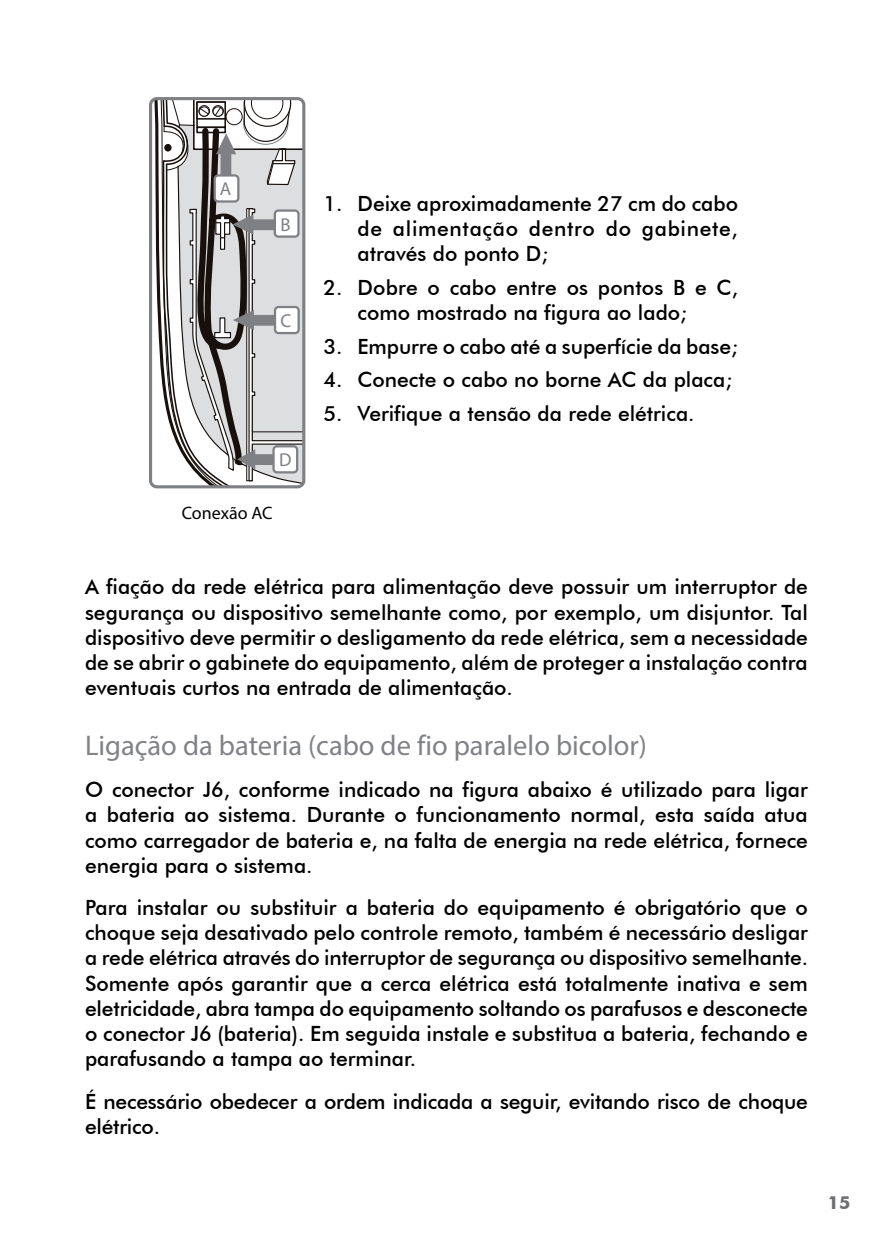
<style>
.page{position:relative;width:893px;height:1259px;background:#fff}
.page>*{position:absolute;margin:0;border:0;box-sizing:border-box;transform-origin:0 0}
.t1{font:28.5px "Myriad Pro";color:#808285}
.t2{font:500 21px/25.2px "Futura BT";color:#000;text-align:justify}
.t3{font:700 18.6px "Arial";color:#7e8084}
.t4{font:18px "Myriad Pro";color:#000}
.t5{font:700 18px "Futura BT";color:#6d6e71}
</style>
<div class="page">
<svg style="left:153px;top:101px;width:148px;height:383px"></svg>
<div style="left:149px;top:97px;width:156px;height:391px;border:3px solid #7e8084;border-radius:6px"></div>
<p class="t3" style="left:220px;top:177px;width:13px">A</p>
<p class="t3" style="left:281px;top:213px;width:12px">B</p>
<p class="t3" style="left:280px;top:309px;width:12px">C</p>
<p class="t3" style="left:279px;top:448px;width:14px">D</p>
<p class="t4" style="left:182px;top:501px;width:92px">Conexão AC</p>
<p class="t2" style="left:357px;top:190px;width:382px;text-indent:-34px">1. Deixe aproximadamente 27 cm do cabo de alimentação dentro do gabinete, através do ponto D;</p>
<p class="t2" style="left:357px;top:274px;width:382px;text-indent:-34px">2. Dobre o cabo entre os pontos B e C, como mostrado na figura ao lado;</p>
<p class="t2" style="left:323px;top:333px;width:416px">3. Empurre o cabo até a superfície da base;</p>
<p class="t2" style="left:323px;top:367px;width:410px">4. Conecte o cabo no borne AC da placa;</p>
<p class="t2" style="left:323px;top:401px;width:373px">5. Verifique a tensão da rede elétrica.</p>
<p class="t2" style="left:85px;top:574px;width:724px">A fiação da rede elétrica para alimentação deve possuir um interruptor de segurança ou dispositivo semelhante como, por exemplo, um disjuntor. Tal dispositivo deve permitir o desligamento da rede elétrica, sem a necessidade de se abrir o gabinete do equipamento, além de proteger a instalação contra eventuais curtos na entrada de alimentação.</p>
<h1 class="t1" style="left:85px;top:728px;width:563px">Ligação da bateria (cabo de fio paralelo bicolor)</h1>
<p class="t2" style="left:85px;top:777px;width:724px">O conector J6, conforme indicado na figura abaixo é utilizado para ligar a bateria ao sistema. Durante o funcionamento normal, esta saída atua como carregador de bateria e, na falta de energia na rede elétrica, fornece energia para o sistema.</p>
<p class="t2" style="left:85px;top:895px;width:724px">Para instalar ou substituir a bateria do equipamento é obrigatório que o choque seja desativado pelo controle remoto, também é necessário desligar a rede elétrica através do interruptor de segurança ou dispositivo semelhante.<br>Somente após garantir que a cerca elétrica está totalmente inativa e sem eletricidade, abra tampa do equipamento soltando os parafusos e desconecte o conector J6 (bateria). Em seguida instale e substitua a bateria, fechando e parafusando a tampa ao terminar.</p>
<p class="t2" style="left:85px;top:1088px;width:724px">É necessário obedecer a ordem indicada a seguir, evitando risco de choque elétrico.</p>
<p class="t5" style="left:828px;top:1191px;width:24px">15</p>
</div>
